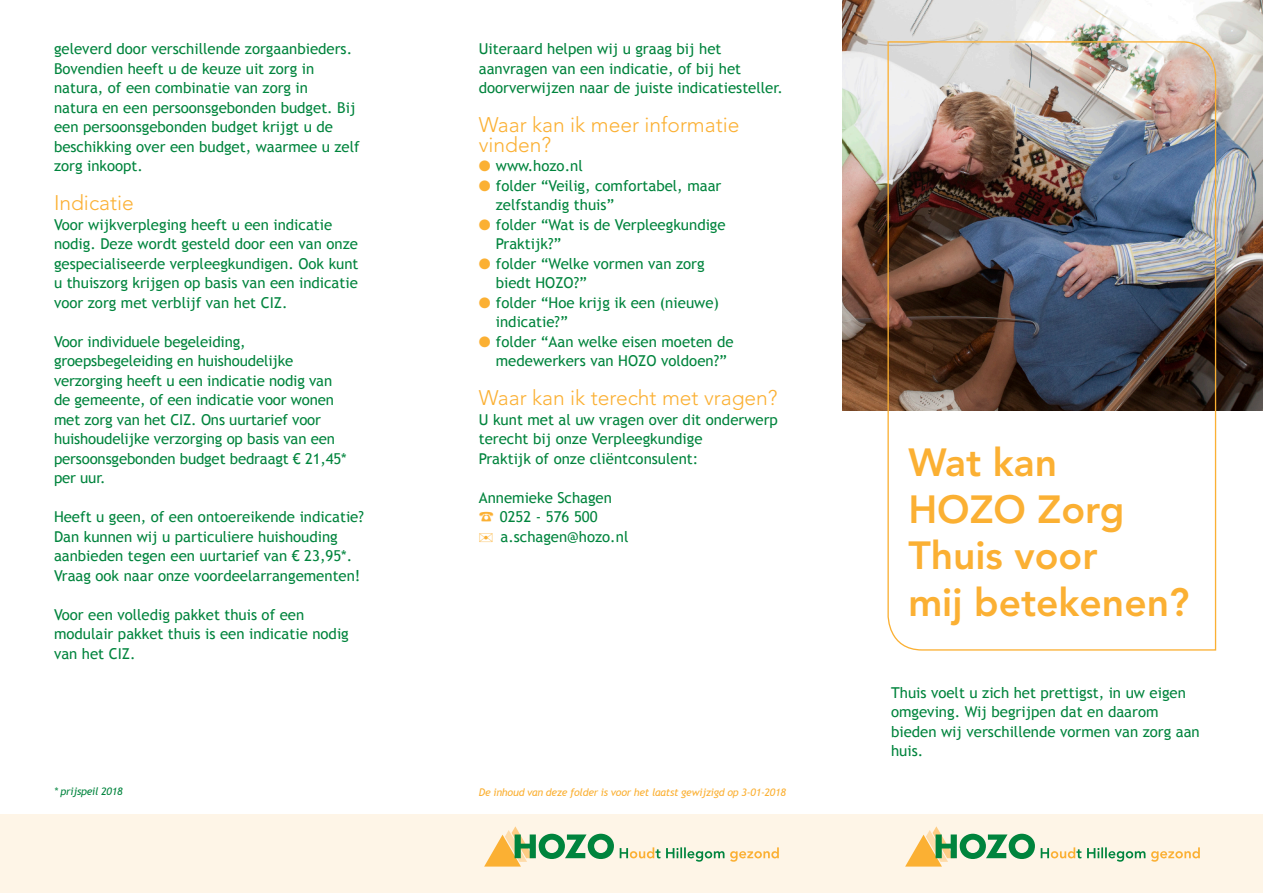
<style>
.page{position:relative;width:1263px;height:893px;background:#fff}
.page>*{position:absolute;margin:0;border:0;box-sizing:border-box;transform-origin:0 0}
.t1{font:800 39px "Avenir";color:#fbb033}
.t2{font:300 21px/19.5px "Avenir";color:#fbb033}
.t3{font:15px/19.5px "Trebuchet MS";color:#00843d}
.t4{font:italic 10.5px "Trebuchet MS";letter-spacing:-.02em;color:#fbb033}
.t5{font:italic 10.5px "Trebuchet MS";letter-spacing:-.02em;color:#00843d}
.s1{color:#fbb033}
</style>
<div class="page">
<img style="left:842px;top:0;width:421px;height:411px">
<img style="left:887px;top:41px;width:330px;height:610px">
<div style="left:0;top:814px;width:1263px;height:79px;background:#fef5e7"></div>
<svg style="left:905px;top:826px;width:130px;height:41px"></svg>
<svg style="left:1151px;top:847px;width:49px;height:15px"></svg>
<svg style="left:1041px;top:847px;width:104px;height:15px"></svg>
<svg style="left:484px;top:826px;width:130px;height:41px"></svg>
<svg style="left:730px;top:847px;width:49px;height:15px"></svg>
<svg style="left:620px;top:847px;width:104px;height:15px"></svg>
<p class="t3" style="left:54px;top:39px;width:307px">geleverd door verschillende zorgaanbieders.<br>Bovendien heeft u de keuze uit zorg in natura, of een combinatie van zorg in<br>natura en een persoonsgebonden budget. Bij een persoonsgebonden budget krijgt u de beschikking over een budget, waarmee u zelf zorg inkoopt.</p>
<p class="t2" style="left:54px;top:193px;width:81px">Indicatie</p>
<p class="t3" style="left:54px;top:215px;width:306px">Voor wijkverpleging heeft u een indicatie nodig. Deze wordt gesteld door een van onze gespecialiseerde verpleegkundigen. Ook kunt u thuiszorg krijgen op basis van een indicatie voor zorg met verblijf van het CIZ.</p>
<p class="t3" style="left:54px;top:332px;width:294px">Voor individuele begeleiding, groepsbegeleiding en huishoudelijke verzorging heeft u een indicatie nodig van de gemeente, of een indicatie voor wonen met zorg van het CIZ. Ons uurtarief voor huishoudelijke verzorging op basis van een persoonsgebonden budget bedraagt € 21,45* per uur.</p>
<p class="t3" style="left:54px;top:507px;width:311px">Heeft u geen, of een ontoereikende indicatie?<br>Dan kunnen wij u particuliere huishouding aanbieden tegen een uurtarief van € 23,95*.<br>Vraag ook naar onze voordeelarrangementen!</p>
<p class="t3" style="left:54px;top:605px;width:296px">Voor een volledig pakket thuis of een modulair pakket thuis is een indicatie nodig van het CIZ.</p>
<p class="t3" style="left:479px;top:39px;width:306px">Uiteraard helpen wij u graag bij het aanvragen van een indicatie, of bij het doorverwijzen naar de juiste indicatiesteller.</p>
<p class="t2" style="left:479px;top:115px;width:262px">Waar kan ik meer informatie vinden?</p>
<p class="t3" style="left:479px;top:156px;width:105px"><span class="s1">●</span> www.hozo.nl</p>
<p class="t3" style="left:479px;top:176px;width:244px"><span class="s1">●</span> folder “Veilig, comfortabel, maar</p>
<p class="t3" style="left:496px;top:195px;width:120px">zelfstandig thuis”</p>
<p class="t3" style="left:479px;top:215px;width:248px"><span class="s1">●</span> folder “Wat is de Verpleegkundige</p>
<p class="t3" style="left:496px;top:234px;width:67px">Praktijk?”</p>
<p class="t3" style="left:479px;top:254px;width:227px"><span class="s1">●</span> folder “Welke vormen van zorg</p>
<p class="t3" style="left:496px;top:273px;width:93px">biedt HOZO?”</p>
<p class="t3" style="left:479px;top:293px;width:242px"><span class="s1">●</span> folder “Hoe krijg ik een (nieuwe)</p>
<p class="t3" style="left:496px;top:312px;width:74px">indicatie?”</p>
<p class="t3" style="left:479px;top:332px;width:256px"><span class="s1">●</span> folder “Aan welke eisen moeten de</p>
<p class="t3" style="left:496px;top:351px;width:233px">medewerkers van HOZO voldoen?”</p>
<p class="t2" style="left:479px;top:388px;width:300px">Waar kan ik terecht met vragen?</p>
<p class="t3" style="left:479px;top:410px;width:301px">U kunt met al uw vragen over dit onderwerp</p>
<p class="t3" style="left:479px;top:429px;width:225px">terecht bij onze Verpleegkundige</p>
<p class="t3" style="left:479px;top:449px;width:221px">Praktijk of onze cliëntconsulent:</p>
<p class="t3" style="left:479px;top:488px;width:135px">Annemieke Schagen</p>
<p class="t3" style="left:479px;top:507px;width:120px"><span class="s1">☎</span> 0252 - 576 500</p>
<p class="t3" style="left:479px;top:527px;width:151px"><span class="s1">✉</span> a.schagen@hozo.nl</p>
<p class="t5" style="left:54px;top:785px;width:70px">* prijspeil 2018</p>
<p class="t4" style="left:479px;top:786px;width:309px">De inhoud van deze folder is voor het laatst gewijzigd op 3-01-2018</p>
<p class="t1" style="left:908px;top:439px;width:150px">Wat kan</p>
<p class="t1" style="left:908px;top:486px;width:217px">HOZO Zorg</p>
<p class="t1" style="left:908px;top:533px;width:191px">Thuis voor</p>
<p class="t1" style="left:908px;top:579px;width:282px">mij betekenen?</p>
<p class="t3" style="left:891px;top:683px;width:310px">Thuis voelt u zich het prettigst, in uw eigen omgeving. Wij begrijpen dat en daarom bieden wij verschillende vormen van zorg aan huis.</p>
</div>
